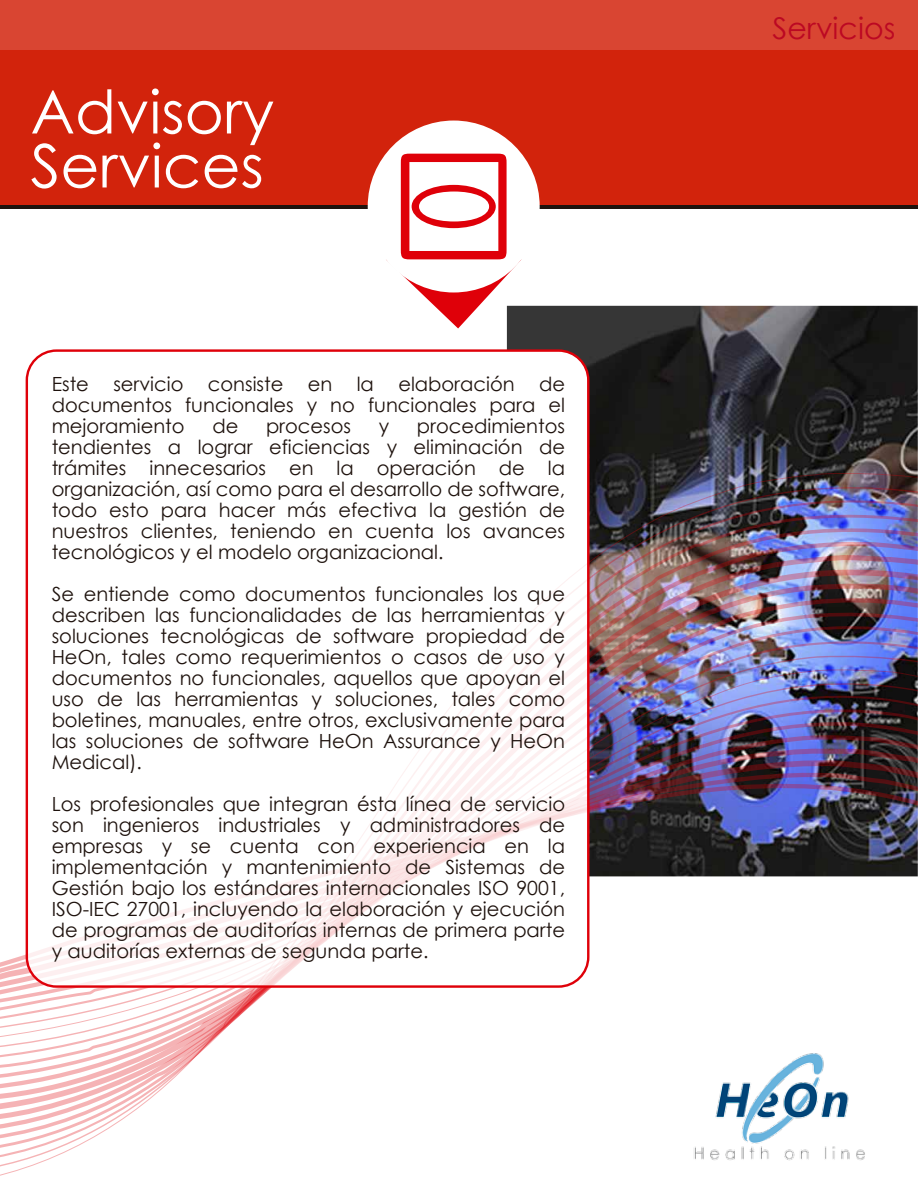
<style>
.page{position:relative;width:918px;height:1188px;background:#fff}
.page>*{position:absolute;margin:0;border:0;box-sizing:border-box;transform-origin:0 0}
.t1{font:60px/54px "Century Gothic";color:#fff}
.t2{font:30px "Century Gothic";color:#bc0823}
.t3{font:19.5px/21px "Century Gothic";color:#1e120d;text-align:justify}
</style>
<div class="page">
<img style="left:507px;top:306px;width:411px;height:167px">
<img style="left:0;top:473px;width:918px;height:703px">
<div style="left:0;top:0;width:918px;height:205px;background:#d2230c"></div>
<div style="left:27px;top:351px;width:561px;height:636px;background:#fff;border-radius:30px"></div>
<div style="left:368px;top:121px;width:172px;height:171px;background:#fff;border-radius:50%"></div>
<svg style="left:386px;top:154px;width:136px;height:174px"></svg>
<img style="left:683px;top:1049px;width:196px;height:118px">
<div style="left:0;top:0;width:918px;height:50px;background:#d94532"></div>
<h1 class="t1" style="left:31px;top:84px;width:245px">Advisory<br>Services</h1>
<p class="t3" style="left:52px;top:373px;width:39px">Este</p>
<p class="t3" style="left:113px;top:373px;width:72px">servicio</p>
<p class="t3" style="left:208px;top:373px;width:126px">consiste en</p>
<p class="t3" style="left:357px;top:373px;width:19px">la</p>
<p class="t3" style="left:398px;top:373px;width:118px">elaboración</p>
<p class="t3" style="left:52px;top:373px;width:515px;text-indent:487px">de documentos funcionales y no funcionales para el mejoramiento</p>
<p class="t3" style="left:52px;top:415px;width:515px;text-indent:365px">procedimientos tendientes a lograr eficiencias y eliminación de trámites innecesarios en la operación de la organización, así como para el desarrollo de software, todo esto para hacer más efectiva la gestión de nuestros clientes, teniendo en cuenta los avances tecnológicos y el modelo organizacional.</p>
<p class="t3" style="left:52px;top:583px;width:515px">Se entiende como documentos funcionales los que describen las funcionalidades de las herramientas y soluciones tecnológicas de software propiedad de HeOn, tales como requerimientos o casos de uso y documentos no funcionales, aquellos que apoyan el uso de las herramientas y soluciones, tales como boletines, manuales, entre otros, exclusivamente para las soluciones de software HeOn Assurance y HeOn Medical).</p>
<p class="t3" style="left:52px;top:793px;width:515px">Los profesionales que integran ésta línea de servicio son ingenieros industriales y administradores de empresas y se cuenta con experiencia en la implementación y mantenimiento de Sistemas de Gestión bajo los estándares internacionales ISO 9001, ISO-IEC 27001, incluyendo la elaboración y ejecución de programas de auditorías internas de primera parte y auditorías externas de segunda parte.</p>
<p class="t3" style="left:212px;top:415px;width:28px">de</p>
<p class="t3" style="left:266px;top:415px;width:87px">procesos</p>
<p class="t3" style="left:379px;top:415px;width:12px">y</p>
<h2 class="t2" style="left:773px;top:7px;width:124px">Servicios</h2>
</div>
